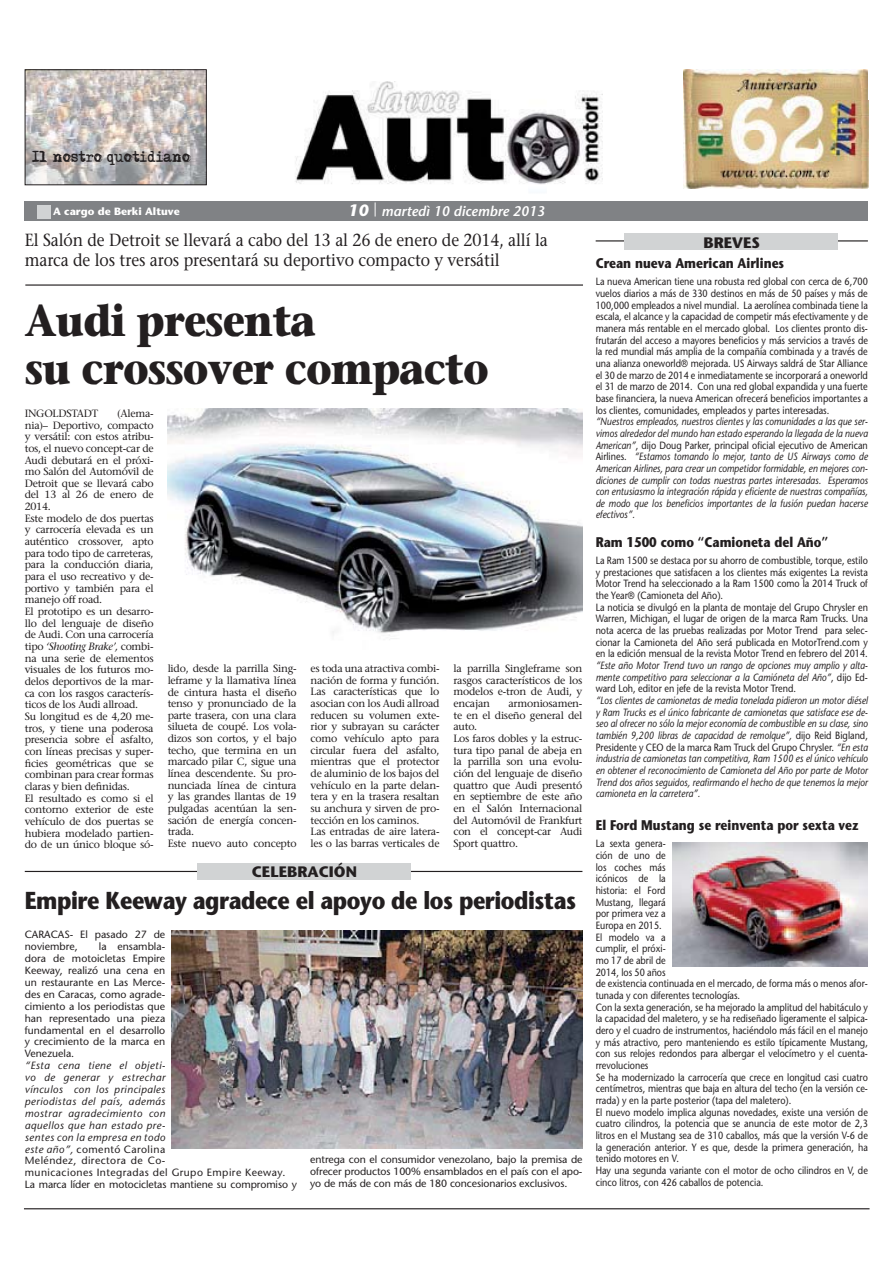
<style>
.page{position:relative;width:893px;height:1263px;background:#fff}
.page>*{position:absolute;margin:0;border:0;box-sizing:border-box;transform-origin:0 0}
.t1{font:700 44.25px/47.8px "Stone Serif";letter-spacing:-.025em;color:#231f20;scale:.9 1}
.t2{font:700 24.45px "Stone Sans";letter-spacing:-.02em;color:#231f20;scale:.88 1}
.t3{font:17.55px "Stone Serif";letter-spacing:-.005em;color:#231f20;scale:.9 1}
.t4{font:700 15.15px "Stone Sans";color:#231f20}
.t5{font:700 13.95px "Stone Sans";color:#231f20;scale:.86 1}
.t6{font:italic 600 13.95px "Stone Sans";color:#fff}
.t7{font:13.95px "Adler";letter-spacing:-.01em;color:#231f20;scale:.9 1}
.t8{font:10.5px/11.7px "Stone Sans";color:#231f20;scale:.86 1}
.t9{font:10.5px/11.7px "Stone Serif";letter-spacing:-.025em;color:#231f20}
.t10{font:italic 10.5px/11.7px "Stone Sans";letter-spacing:.04em;color:#231f20;text-align:justify;scale:.86 1}
.t11{font:10.5px/11.9px "Stone Sans";color:#231f20;text-align:justify}
.t12{font:italic 10.5px/11.9px "Stone Sans";letter-spacing:.04em;color:#231f20}
.t13{font:700 10.5px "Stone Sans";color:#fff}
.s1{font-weight:700;font-size:16.35px}
.s2{font-style:normal}
.s3{font-style:italic}
</style>
<div class="page">
<div style="left:25px;top:202px;width:843px;height:19px;background:#808285"></div>
<img style="left:25px;top:81px;width:843px;height:108px">
<hr style="left:25px;top:284px;width:558px;height:2px;background:#231f20">
<img style="left:27px;top:71px;width:178px;height:112px">
<div style="left:25px;top:69px;width:182px;height:116px;border:1px solid #231f20"></div>
<hr style="left:596px;top:240px;width:272px;height:2px;background:#231f20">
<div style="left:625px;top:233px;width:213px;height:17px;background:#d1d3d4"></div>
<hr style="left:24px;top:1208px;width:845px;height:1px;background:#231f20">
<img style="left:684px;top:70px;width:184px;height:118px">
<div style="left:38px;top:205px;width:13px;height:13px;background:#d1d3d4"></div>
<hr style="left:25px;top:871px;width:557px;height:1px;background:#231f20">
<div style="left:197px;top:863px;width:214px;height:16px;background:#d1d3d4"></div>
<img style="left:168px;top:409px;width:414px;height:230px">
<img style="left:172px;top:931px;width:410px;height:218px">
<img style="left:672px;top:843px;width:196px;height:124px">
<h3 class="t7" style="left:32px;top:149px;width:178px">Il nostro quotidiano</h3>
<p class="t13" style="left:53px;top:207px;width:128px">A cargo de Berki Altuve</p>
<h3 class="t6" style="left:348px;top:206px;width:198px"><span class="s1">10</span> <sup>|</sup> martedì 10 dicembre 2013</h3>
<h3 class="t3" style="left:25px;top:233px;width:583px">El Salón de Detroit se llevará a cabo del 13 al 26 de enero de 2014, allí la</h3>
<h3 class="t4" style="left:703px;top:237px;width:58px">BREVES</h3>
<h3 class="t3" style="left:25px;top:253px;width:529px">marca de los tres aros presentará su deportivo compacto y versátil</h3>
<h3 class="t5" style="left:596px;top:258px;width:221px">Crean nueva American Airlines</h3>
<p class="t8" style="left:596px;top:277px;width:318px;text-align:justify">La nueva American tiene una robusta red global con cerca de 6,700 vuelos diarios a más de 330 destinos en más de 50 países y más de 100,000 empleados a nivel mundial. La aerolínea combinada tiene la escala, el alcance y la capacidad de competir más efectivamente y de manera más rentable en el mercado global. Los clientes pronto dis&shy;frutarán del acceso a mayores beneficios y más servicios a través de la red mundial más amplia de la compañía combinada y a través de una alianza oneworld® mejorada. US Airways saldrá de Star Alliance el 30 de marzo de 2014 e inmediatamente se incorporará a oneworld el 31 de marzo de 2014. Con una red global expandida y una fuerte base financiera, la nueva American ofrecerá beneficios importantes a los clientes, comunidades, empleados y partes interesadas.</p>
<p class="t10" style="left:596px;top:417px;width:318px">“Nuestros empleados, nuestros clientes y las comunidades a las que ser&shy;vimos alrededor del mundo han estado esperando la llegada de la nueva American”<span class="s2">, dijo Doug Parker, principal oficial ejecutivo de American Airlines.</span> “Estamos tomando lo mejor, tanto de US Airways como de American Airlines, para crear un competidor formidable, en mejores con&shy;diciones de cumplir con todas nuestras partes interesadas. Esperamos con entusiasmo la integración rápida y eficiente de nuestras compañías, de modo que los beneficios importantes de la fusión puedan hacerse efectivos”.</p>
<h3 class="t5" style="left:596px;top:536px;width:272px">Ram 1500 como “Camioneta del Año”</h3>
<p class="t8" style="left:596px;top:556px;width:318px">La Ram 1500 se destaca por su ahorro de combustible, torque, estilo y prestaciones que satisfacen a los clientes más exigentes La revista Motor Trend ha seleccionado a la Ram 1500 como la 2014 Truck of the Year® (Camioneta del Año).<br>La noticia se divulgó en la planta de montaje del Grupo Chrysler en Warren, Michigan, el lugar de origen de la marca Ram Trucks. Una nota acerca de las pruebas realizadas por Motor Trend para selec&shy;cionar la Camioneta del Año será publicada en MotorTrend.com y en la edición mensual de la revista Motor Trend en febrero del 2014.</p>
<p class="t10" style="left:596px;top:661px;width:318px">“Este año Motor Trend tuvo un rango de opciones muy amplio y alta&shy;mente competitivo para seleccionar a la Camióneta del Año”<span class="s2">, dijo Ed&shy;ward Loh, editor en jefe de la revista Motor Trend.</span></p>
<p class="t10" style="left:596px;top:696px;width:318px">“Los clientes de camionetas de media tonelada pidieron un motor diésel y Ram Trucks es el único fabricante de camionetas que satisface ese de&shy;seo al ofrecer no sólo la mejor economía de combustible en su clase, sino también 9,200 libras de capacidad de remolque”, <span class="s2">dijo Reid Bigland, Presidente y CEO de la marca Ram Truck del Grupo Chrysler.</span> “En esta industria de camionetas tan competitiva, Ram 1500 es el único vehículo en obtener el reconocimiento de Camioneta del Año por parte de Motor Trend dos años seguidos, reafirmando el hecho de que tenemos la mejor camioneta en la carretera”.</p>
<h3 class="t5" style="left:596px;top:820px;width:307px">El Ford Mustang se reinventa por sexta vez</h3>
<p class="t8" style="left:596px;top:839px;width:318px">La sexta genera-<br>ción de uno de<br>los coches más<br>icónicos de la<br>historia: el Ford<br>Mustang, llegará<br>por primera vez a<br>Europa en 2015.<br>El modelo va a<br>cumplir, el próxi-<br>mo 17 de abril de<br>2014, los 50 años<br>de existencia continuada en el mercado, de forma más o menos afor&shy;tunada y con diferentes tecnologías.<br>Con la sexta generación, se ha mejorado la amplitud del habitáculo y la capacidad del maletero, y se ha rediseñado ligeramente el salpica&shy;dero y el cuadro de instrumentos, haciéndolo más fácil en el manejo y más atractivo, pero manteniendo es estilo típicamente Mustang, con sus relojes redondos para albergar el velocímetro y el cuenta&shy;rrevoluciones<br>Se ha modernizado la carrocería que crece en longitud casi cuatro centímetros, mientras que baja en altura del techo (en la versión ce&shy;rrada) y en la parte posterior (tapa del maletero).<br>El nuevo modelo implica algunas novedades, existe una versión de cuatro cilindros, la potencia que se anuncia de este motor de 2,3 litros en el Mustang sea de 310 caballos, más que la versión V-6 de la generación anterior. Y es que, desde la primera generación, ha tenido motores en V.<br>Hay una segunda variante con el motor de ocho cilindros en V, de cinco litros, con 426 caballos de potencia.</p>
<h1 class="t1" style="left:25px;top:301px;width:517px">Audi presenta<br>su crossover compacto</h1>
<p class="t9" style="left:25px;top:408px;width:130px;text-indent:92px">(Alema&shy;nia)– Deportivo, compacto y versátil: con estos atribu&shy;tos, el nuevo concept-car de<br>Audi debutará en el próxi&shy;mo Salón del Automóvil de<br>Detroit que se llevará cabo del 13 al 26 de enero de<br>2014.<br>Este modelo de dos puertas y carrocería elevada es un auténtico crossover, apto para todo tipo de carreteras, para la conducción diaria, para el uso recreativo y de&shy;portivo y también para el manejo off road.<br>El prototipo es un desarro&shy;llo del lenguaje de diseño de Audi. Con una carrocería tipo <span class="s3">‘Shooting Brake’,</span> combi&shy;na una serie de elementos visuales de los futuros mo&shy;delos deportivos de la mar&shy;ca con los rasgos caracterís&shy;ticos de los Audi allroad.<br>Su longitud es de 4,20 me&shy;tros, y tiene una poderosa presencia sobre el asfalto, con líneas precisas y super&shy;ficies geométricas que se combinan para crear formas claras y bien definidas.<br>El resultado es como si el contorno exterior de este vehículo de dos puertas se hubiera modelado partien&shy;do de un único bloque só-</p>
<p class="t9" style="left:25px;top:408px;width:75px">INGOLDSTADT</p>
<p class="t9" style="left:168px;top:664px;width:130px">lido, desde la parrilla Sing&shy;leframe y la llamativa línea de cintura hasta el diseño tenso y pronunciado de la parte trasera, con una clara silueta de coupé. Los vola&shy;dizos son cortos, y el bajo techo, que termina en un marcado pilar C, sigue una línea descendente. Su pro&shy;nunciada línea de cintura y las grandes llantas de 19 pulgadas acentúan la sen&shy;sación de energía concen&shy;trada.<br>Este nuevo auto concepto</p>
<p class="t9" style="left:311px;top:664px;width:130px">es toda una atractiva combi&shy;nación de forma y función.<br>Las características que lo asocian con los Audi allroad reducen su volumen exte&shy;rior y subrayan su carácter como vehículo apto para circular fuera del asfalto, mientras que el protector de aluminio de los bajos del vehículo en la parte delan&shy;tera y en la trasera resaltan su anchura y sirven de pro&shy;tección en los caminos.<br>Las entradas de aire latera&shy;les o las barras verticales de</p>
<p class="t9" style="left:453px;top:664px;width:130px;text-align:justify">la parrilla Singleframe son rasgos característicos de los modelos e-tron de Audi, y encajan</p>
<p class="t9" style="left:453px;top:699px;width:130px;text-indent:55px">armoniosamen&shy;te en el diseño general del auto.<br>Los faros dobles y la estruc&shy;tura tipo panal de abeja en la parrilla son una evolu&shy;ción del lenguaje de diseño quattro que Audi presentó en septiembre de este año en el Salón Internacional del Automóvil de Frankfurt con el concept-car Audi<br>Sport quattro.</p>
<h3 class="t4" style="left:252px;top:866px;width:107px">CELEBRACIÓN</h3>
<h2 class="t2" style="left:25px;top:891px;width:628px">Empire Keeway agradece el apoyo de los periodistas</h2>
<p class="t11" style="left:25px;top:930px;width:142px">CARACAS- El pasado 27 de noviembre,</p>
<p class="t11" style="left:25px;top:942px;width:142px;text-indent:74px">la ensambla&shy;dora de motoicletas Empire Keeway, realizó una cena en un restaurante en Las Merce&shy;des en Caracas, como agrade&shy;cimiento a los periodistas que han representado una pieza fundamental en el desarrollo y crecimiento de la marca en Venezuela.</p>
<p class="t12" style="left:25px;top:1061px;width:274px">“Esta cena tiene el objeti-<br>vo de generar y estrechar<br>vínculos con los principales<br>periodistas del país, además<br>mostrar agradecimiento con<br>aquellos que han estado pre-<br>sentes con la empresa en todo<br>este año”, <span class="s2">comentó Carolina<br>Meléndez, directora de Co-<br>municaciones Integradas del Grupo Empire Keeway.<br>La marca líder en motocicletas mantiene su compromiso y</span></p>
<p class="t11" style="left:310px;top:1155px;width:274px">entrega con el consumidor venezolano, bajo la premisa de ofrecer productos 100% ensamblados en el país con el apo&shy;yo de más de con más de 180 concesionarios exclusivos.</p>
</div>
